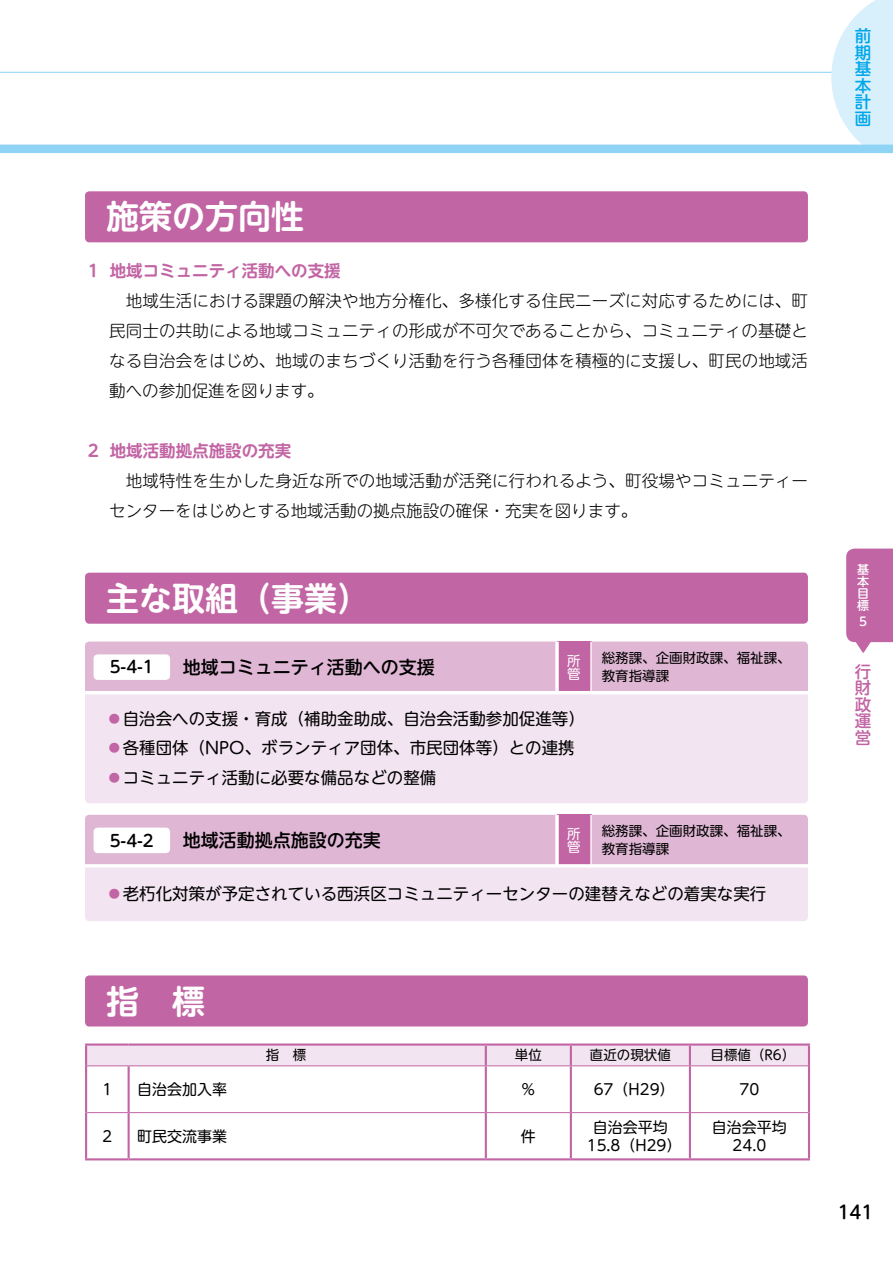
<style>
.page{position:relative;width:893px;height:1263px;background:#fff}
.page>*{position:absolute;margin:0;border:0;box-sizing:border-box;transform-origin:0 0}
.t1{font:700 33px "UD Shin M Go Pro De";color:#fff}
.t2{font:500 18px "UD Shin M Go Pro";color:#000}
.t3{font:300 16.5px/30px "UD Shin M Go Pro";letter-spacing:.01em;color:#000;text-align:justify}
.t4{font:16.5px/29.5px "UD Shin M Go Pro";color:#000}
.t5{font:700 16.5px "UD Shin M Go Pro De";color:#c265a4}
.t6{font:500 16.5px "UD Shin M Go Pro";color:#000}
.t7{font:500 16.5px/16.5px "UD Shin M Go Pro";color:#00a7ea;text-align:justify}
.t8{font:500 16.5px/16.5px "UD Shin M Go Pro";color:#c265a4;text-align:justify}
.t9{font:15px/18px "UD Shin M Go Pro";color:#000;text-align:center}
.t10{font:13.5px/18px "UD Shin M Go Pro";color:#000}
.t11{font:13.5px/13.5px "UD Shin M Go Pro";color:#fff}
.t12{font:500 12px/12px "UD Shin M Go Pro";color:#fff;text-align:justify}
.s1{color:#c265a4}
</style>
<div class="page">
<hr style="left:0;top:72px;width:893px;height:1px;background:#8fd3f5">
<svg style="left:831px;top:0;width:62px;height:145px"></svg>
<div style="left:0;top:145px;width:893px;height:8px;background:#8fd3f5"></div>
<svg style="left:846px;top:549px;width:47px;height:104px;background:#c773ac"></svg>
<div style="left:85px;top:191px;width:723px;height:51px;background:#c265a4;border-radius:4px"></div>
<div style="left:85px;top:573px;width:723px;height:51px;background:#c265a4;border-radius:4px"></div>
<div style="left:85px;top:642px;width:723px;height:161px;background:#f2e4f0;border-radius:4px"></div>
<div style="left:85px;top:642px;width:723px;height:49px;background:#dfb6d4"></div>
<div style="left:557px;top:642px;width:34px;height:51px;background:#c265a4"></div>
<svg style="left:555px;top:642px;width:4px;height:49px"></svg>
<hr style="left:590px;top:642px;width:2px;height:51px;background:#fff">
<hr style="left:85px;top:691px;width:723px;height:3px;background:#fff">
<div style="left:94px;top:654px;width:76px;height:26px;background:#fff;border-radius:4px"></div>
<div style="left:85px;top:815px;width:723px;height:106px;background:#f2e4f0;border-radius:4px"></div>
<div style="left:85px;top:815px;width:723px;height:49px;background:#dfb6d4"></div>
<div style="left:557px;top:815px;width:34px;height:51px;background:#c265a4"></div>
<svg style="left:555px;top:815px;width:4px;height:49px"></svg>
<hr style="left:590px;top:815px;width:2px;height:51px;background:#fff">
<hr style="left:85px;top:864px;width:723px;height:3px;background:#fff">
<div style="left:94px;top:827px;width:76px;height:26px;background:#fff;border-radius:4px"></div>
<div style="left:85px;top:975px;width:723px;height:51px;background:#c265a4;border-radius:4px"></div>
<hr style="left:85px;top:1046px;width:2px;height:20px;background:#c265a4">
<div style="left:86px;top:1046px;width:722px;height:20px;background:#f2e4f0"></div>
<hr style="left:808px;top:1046px;width:2px;height:20px;background:#c265a4">
<hr style="left:85px;top:1066px;width:2px;height:46px;background:#c265a4">
<hr style="left:128px;top:1066px;width:2px;height:46px;background:#c265a4">
<hr style="left:485px;top:1066px;width:2px;height:46px;background:#c265a4">
<hr style="left:570px;top:1066px;width:2px;height:46px;background:#c265a4">
<hr style="left:689px;top:1066px;width:2px;height:46px;background:#c265a4">
<hr style="left:808px;top:1066px;width:2px;height:46px;background:#c265a4">
<hr style="left:85px;top:1112px;width:2px;height:46px;background:#c265a4">
<hr style="left:128px;top:1113px;width:2px;height:45px;background:#c265a4">
<hr style="left:485px;top:1113px;width:2px;height:45px;background:#c265a4">
<hr style="left:570px;top:1113px;width:2px;height:45px;background:#c265a4">
<hr style="left:689px;top:1113px;width:2px;height:45px;background:#c265a4">
<hr style="left:808px;top:1112px;width:2px;height:46px;background:#c265a4">
<hr style="left:87px;top:1065px;width:42px;height:1px;background:#c265a4">
<hr style="left:129px;top:1065px;width:357px;height:1px;background:#c265a4">
<hr style="left:486px;top:1065px;width:85px;height:1px;background:#c265a4">
<hr style="left:571px;top:1065px;width:119px;height:1px;background:#c265a4">
<hr style="left:690px;top:1065px;width:118px;height:1px;background:#c265a4">
<hr style="left:87px;top:1112px;width:42px;height:1px;background:#c265a4">
<hr style="left:129px;top:1112px;width:357px;height:1px;background:#c265a4">
<hr style="left:486px;top:1112px;width:85px;height:1px;background:#c265a4">
<hr style="left:571px;top:1112px;width:119px;height:1px;background:#c265a4">
<hr style="left:690px;top:1112px;width:118px;height:1px;background:#c265a4">
<hr style="left:85px;top:1043px;width:44px;height:3px;background:#c265a4">
<hr style="left:129px;top:1043px;width:357px;height:3px;background:#c265a4">
<hr style="left:486px;top:1043px;width:85px;height:3px;background:#c265a4">
<hr style="left:571px;top:1043px;width:119px;height:3px;background:#c265a4">
<hr style="left:690px;top:1043px;width:120px;height:3px;background:#c265a4">
<hr style="left:85px;top:1158px;width:44px;height:2px;background:#c265a4">
<hr style="left:129px;top:1158px;width:357px;height:2px;background:#c265a4">
<hr style="left:486px;top:1158px;width:85px;height:2px;background:#c265a4">
<hr style="left:571px;top:1158px;width:119px;height:2px;background:#c265a4">
<hr style="left:690px;top:1158px;width:120px;height:2px;background:#c265a4">
<h1 class="t1" style="left:106px;top:190px;width:200px">施策の方向性</h1>
<p class="t5" style="left:85px;top:257px;width:257px">１ 地域コミュニティ活動への支援</p>
<p class="t3" style="left:109px;top:284px;width:700px;text-indent:16px">地域生活における課題の解決や地方分権化、多様化する住民ニーズに対応するためには、町民同士の共助による地域コミュニティの形成が不可欠であることから、コミュニティの基礎となる自治会をはじめ、地域のまちづくり活動を行う各種団体を積極的に支援し、町民の地域活動への参加促進を図ります。</p>
<p class="t5" style="left:85px;top:437px;width:208px">２ 地域活動拠点施設の充実</p>
<p class="t3" style="left:109px;top:464px;width:700px;text-indent:16px">地域特性を生かした身近な所での地域活動が活発に行われるよう、町役場やコミュニティーセンターをはじめとする地域活動の拠点施設の確保・充実を図ります。</p>
<h1 class="t1" style="left:106px;top:571px;width:265px">主な取組（事業）</h1>
<p class="t11" style="left:567px;top:653px;width:15px">所管</p>
<p class="t6" style="left:110px;top:654px;width:46px">5-4-1</p>
<p class="t2" style="left:183px;top:652px;width:253px">地域コミュニティ活動への支援</p>
<p class="t4" style="left:106px;top:703px;width:480px"><span class="s1">◦</span>自治会への支援・育成（補助金助成、自治会活動参加促進等）<span class="s1">◦</span>各種団体（NPO、ボランティア団体、市民団体等）との連携<span class="s1">◦</span>コミュニティ活動に必要な備品などの整備</p>
<p class="t10" style="left:602px;top:648px;width:191px">総務課、企画財政課、福祉課、教育指導課</p>
<p class="t10" style="left:602px;top:822px;width:191px">総務課、企画財政課、福祉課、教育指導課</p>
<p class="t11" style="left:567px;top:826px;width:15px">所管</p>
<p class="t6" style="left:110px;top:827px;width:46px">5-4-2</p>
<p class="t2" style="left:183px;top:826px;width:199px">地域活動拠点施設の充実</p>
<p class="t4" style="left:106px;top:878px;width:661px"><span class="s1">◦</span>老朽化対策が予定されている西浜区コミュニティーセンターの建替えなどの着実な実行</p>
<p class="t7" style="left:855px;top:27px;width:18px">前期基本計画</p>
<p class="t12" style="left:857px;top:563px;width:13px">基本目標</p>
<p class="t12" style="left:857px;top:615px;width:11px">５</p>
<p class="t8" style="left:855px;top:662px;width:18px">行財政運営</p>
<h1 class="t1" style="left:106px;top:974px;width:100px">指　標</h1>
<p class="t10" style="left:266px;top:1045px;width:42px">指　標</p>
<p class="t10" style="left:515px;top:1045px;width:28px">単位</p>
<p class="t10" style="left:590px;top:1045px;width:82px">直近の現状値</p>
<p class="t10" style="left:710px;top:1045px;width:86px">目標値（R6）</p>
<p class="t9" style="left:100px;top:1079px;width:16px">１</p>
<p class="t9" style="left:137px;top:1079px;width:91px">自治会加入率</p>
<p class="t9" style="left:521px;top:1079px;width:16px">％</p>
<p class="t9" style="left:594px;top:1079px;width:82px">67（H29）</p>
<p class="t9" style="left:740px;top:1079px;width:21px">70</p>
<p class="t9" style="left:100px;top:1126px;width:16px">２</p>
<p class="t9" style="left:137px;top:1126px;width:91px">町民交流事業</p>
<p class="t9" style="left:521px;top:1126px;width:16px">件</p>
<p class="t9" style="left:587px;top:1117px;width:96px">自治会平均<br>15.8（H29）</p>
<p class="t9" style="left:712px;top:1117px;width:77px">自治会平均<br>24.0</p>
<p class="t2" style="left:838px;top:1198px;width:37px">141</p>
</div>
